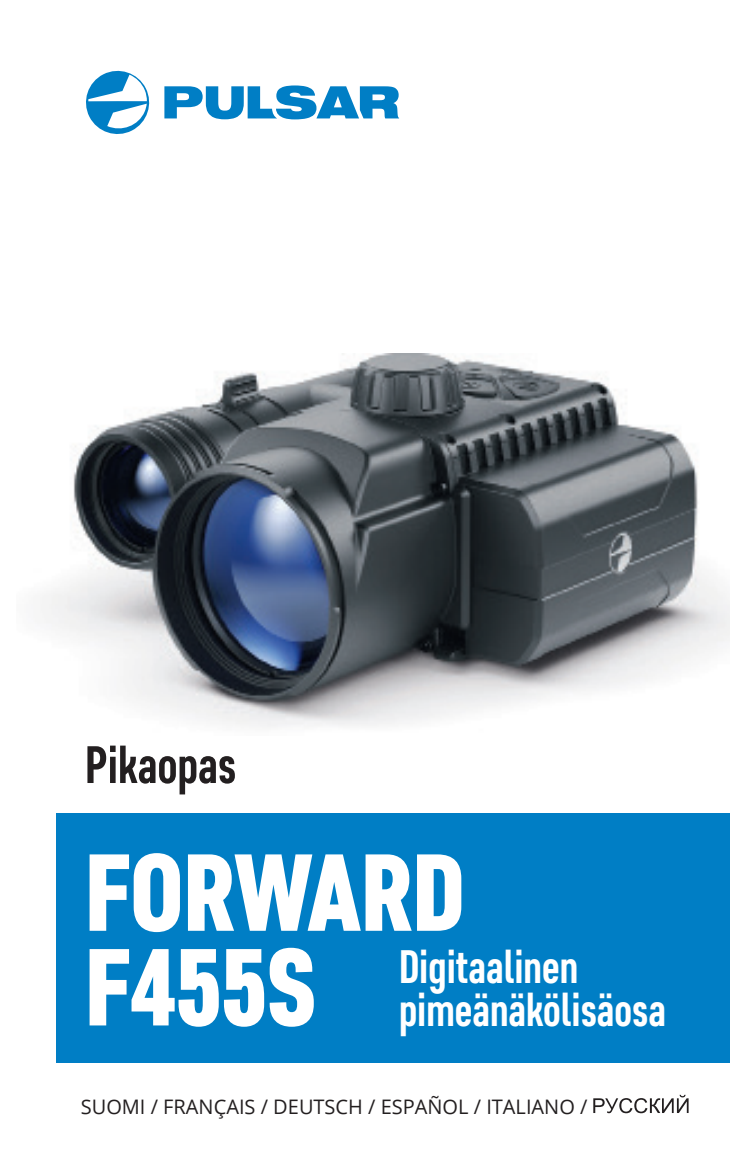
<style>
.page{position:relative;width:730px;height:1170px;background:#fff}
.page>*{position:absolute;margin:0;border:0;box-sizing:border-box;transform-origin:0 0}
.t1{font:900 109px "Core Sans D77 Cn";color:#fff}
.t2{font:700 52.5px "Core Sans D57 Cn";color:#231f20}
.t3{font:700 46.75px "Core Sans D57 Cn";color:#fff}
.SUBheader{font:20px "Open Sans";color:#231f20}
</style>
<div class="page">
<img style="left:41px;top:353px;width:689px;height:374px">
<div style="left:56px;top:813px;width:674px;height:250px;background:#007ec5"></div>
<svg style="left:164px;top:85px;width:235px;height:34px"></svg>
<svg style="left:86px;top:70px;width:64px;height:64px"></svg>
<svg style="left:593px;top:1094px;width:96px;height:19px"></svg>
<p class="t2" style="left:85px;top:732px;width:153px">Pikaopas</p>
<p class="t1" style="left:85px;top:826px;width:381px">FORWARD</p>
<p class="t1" style="left:85px;top:920px;width:233px">F455S</p>
<p class="t3" style="left:399px;top:938px;width:181px">Digitaalinen</p>
<p class="t3" style="left:399px;top:981px;width:269px">pimeänäkölisäosa</p>
<p class="SUBheader" style="left:81px;top:1092px;width:508px">SUOMI / FRANÇAIS / DEUTSCH / ESPAÑOL / ITALIANO /</p>
</div>
